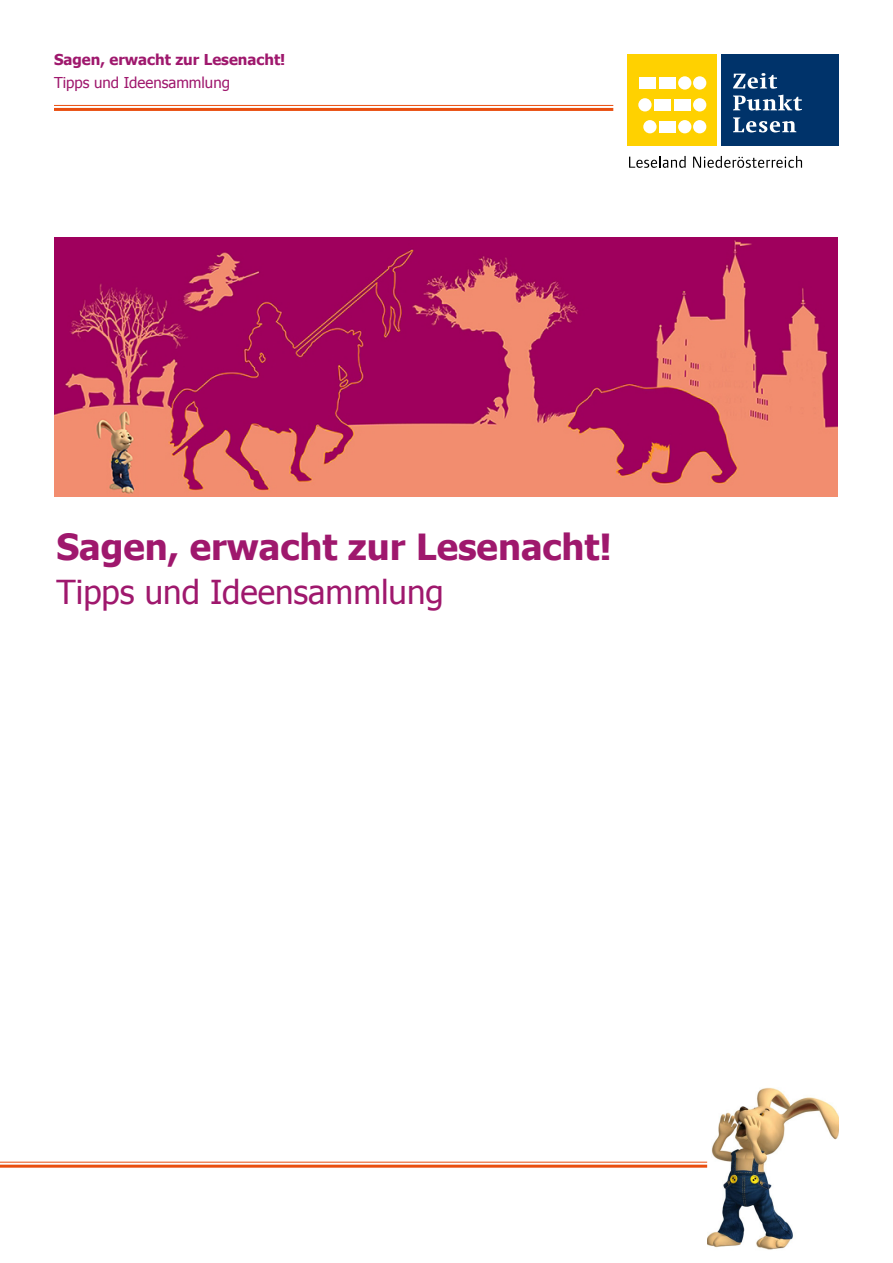
<style>
.page{position:relative;width:893px;height:1263px;background:#fff}
.page>*{position:absolute;margin:0;border:0;box-sizing:border-box;transform-origin:0 0}
.t1{font:700 36px "Tahoma";color:#9f186d}
.t2{font:33px "Tahoma";color:#9f186d}
.t3{font:700 15px "Tahoma";color:#9f186d}
.t4{font:15px "Tahoma";color:#9f186d}
</style>
<div class="page">
<img style="left:707px;top:1087px;width:132px;height:163px">
<hr style="left:0;top:1162px;width:707px;height:1px;background:#e94e0f">
<hr style="left:0;top:1165px;width:707px;height:3px;background:#e94e0f">
<svg style="left:629px;top:156px;width:57px;height:12px"></svg>
<svg style="left:693px;top:156px;width:109px;height:12px"></svg>
<div style="left:628px;top:54px;width:89px;height:91px;background:#ffd100"></div>
<div style="left:721px;top:54px;width:118px;height:91px;background:#00336a"></div>
<svg style="left:733px;top:73px;width:44px;height:16px"></svg>
<svg style="left:733px;top:95px;width:69px;height:16px"></svg>
<div style="left:693px;top:76px;width:13px;height:14px;background:#fff;border-radius:50%"></div>
<div style="left:643px;top:120px;width:14px;height:13px;background:#fff;border-radius:50%"></div>
<svg style="left:733px;top:117px;width:63px;height:15px"></svg>
<div style="left:659px;top:121px;width:17px;height:11px;background:#fff"></div>
<div style="left:678px;top:120px;width:13px;height:13px;background:#fff;border-radius:50%"></div>
<div style="left:693px;top:120px;width:13px;height:13px;background:#fff;border-radius:50%"></div>
<div style="left:638px;top:98px;width:14px;height:13px;background:#fff;border-radius:50%"></div>
<div style="left:654px;top:99px;width:17px;height:11px;background:#fff"></div>
<div style="left:674px;top:99px;width:16px;height:11px;background:#fff"></div>
<div style="left:693px;top:98px;width:13px;height:13px;background:#fff;border-radius:50%"></div>
<div style="left:639px;top:77px;width:17px;height:11px;background:#fff"></div>
<div style="left:659px;top:77px;width:17px;height:11px;background:#fff"></div>
<div style="left:678px;top:76px;width:13px;height:14px;background:#fff;border-radius:50%"></div>
<hr style="left:54px;top:105px;width:559px;height:1px;background:#e94e0f">
<hr style="left:54px;top:108px;width:559px;height:3px;background:#e94e0f">
<img style="left:54px;top:237px;width:784px;height:260px">
<p class="t3" style="left:54px;top:49px;width:233px">Sagen, erwacht zur Lesenacht!</p>
<p class="t4" style="left:54px;top:72px;width:177px">Tipps und Ideensammlung</p>
<h1 class="t1" style="left:57px;top:522px;width:557px">Sagen, erwacht zur Lesenacht!</h1>
<h2 class="t2" style="left:57px;top:570px;width:389px">Tipps und Ideensammlung</h2>
</div>
